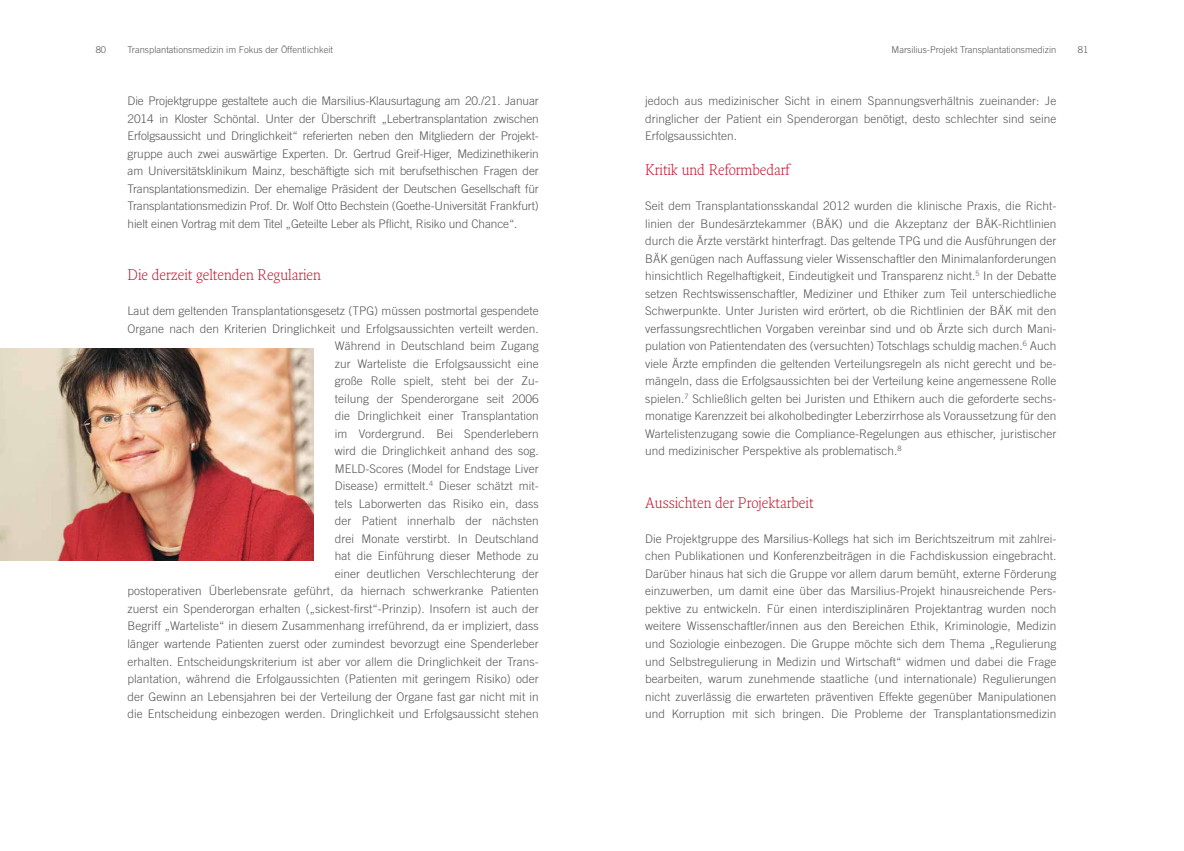
<style>
.page{position:relative;width:1184px;height:851px;background:#fff}
.page>*{position:absolute;margin:0;border:0;box-sizing:border-box;transform-origin:0 0}
.t1{font:300 15px "Fresco Pro";color:#c50c29}
.t2{font:300 11.88px/17.5px "Trade Gothic LT Pro";letter-spacing:.005em;color:#58585a;text-align:justify}
.t3{font:300 9.38px "Trade Gothic LT Pro";color:#58585a}
</style>
<div class="page">
<img style="left:0;top:349px;width:314px;height:211px">
<p class="t3" style="left:96px;top:44px;width:12px">80</p>
<p class="t3" style="left:128px;top:44px;width:207px">Transplantationsmedizin im Fokus der Öffentlichkeit</p>
<p class="t3" style="left:891px;top:44px;width:166px">Marsilius-Projekt Transplantationsmedizin</p>
<p class="t3" style="left:1077px;top:44px;width:12px">81</p>
<p class="t2" style="left:128px;top:92px;width:413px">Die Projektgruppe gestaltete auch die Marsilius-Klausurtagung am 20./21. Januar 2014 in Kloster Schöntal. U nter der Überschrift „Lebertransplantation zwischen -Erfolgsaussicht und Dringlichkeit“ referierten neben den Mitgliedern der Projekt&shy;gruppe auch zwei auswärtige Experten. Dr. Gertrud Greif-Higer, Medizinethikerin am U niversitätsklinikum Mainz, beschäftigte sich mit berufsethischen Fragen der Transplantationsmedizin. Der ehemalige Präsident der Deutschen Gesellschaft für Transplantationsmedizin Prof. Dr. Wolf Otto Bechstein (Goethe--U niversität Frankfurt) hielt einen Vortrag mit dem Titel „Geteilte Leber als Pflicht, Risiko und Chance“.</p>
<p class="t1" style="left:128px;top:265px;width:195px">Die derzeit geltenden Regularien</p>
<p class="t2" style="left:128px;top:302px;width:413px;text-align:right">Laut dem geltenden Transplantationsgesetz (TPG) müssen postmortal gespendete Organe nach den Kriterien Dringlichkeit und Erfolgsaussichten verteilt werden.<br>Während in Deutschland beim Zugang<br>zur Warteliste die Erfolgsaussicht eine<br>große Rolle spielt, steht bei der Zu-<br>teilung der Spenderorgane seit 2006<br>die Dringlichkeit einer Transplantation<br>im Vordergrund. Bei Spenderlebern<br>wird die Dringlichkeit anhand des sog.<br>MELD-Scores (Model for Endstage Liver<br>Disease) ermittelt.<sup>4</sup> Dieser schätzt mit-<br>tels Laborwerten das Risiko ein, dass<br>der Patient innerhalb der nächsten<br>drei Monate verstirbt. I n Deutschland<br>hat die Einführung dieser Methode zu<br>einer deutlichen Verschlechterung der<br>postoperativen Überlebensrate geführt, da hiernach schwerkranke Patienten zuerst ein Spenderorgan erhalten („sickest-first“-Prinzip). I nsofern ist auch der Begriff „Warteliste“ in diesem Zusammenhang irreführend, da er impliziert, dass länger wartende Patienten zuerst oder zumindest bevorzugt eine Spenderleber erhalten. Entscheidungskriterium ist aber vor allem die Dringlichkeit der Trans&shy;plantation, während die Erfolgaussichten (Patienten mit geringem Risiko) oder der Gewinn an Lebensjahren bei der Verteilung der Organe fast gar nicht mit in die Entscheidung einbezogen werden. Dringlichkeit und Erfolgsaussicht stehen</p>
<p class="t2" style="left:645px;top:92px;width:413px">jedoch aus medizinischer Sicht in einem Spannungsverhältnis zueinander: Je dringlicher der Patient ein Spenderorgan benötigt, desto schlechter sind seine Erfolgsaussichten.</p>
<p class="t1" style="left:645px;top:160px;width:146px">Kritik und Reformbedarf</p>
<p class="t2" style="left:645px;top:197px;width:413px">Seit dem Transplantationsskandal 2012 wurden die klinische Praxis, die Richt&shy;linien der Bundesärztekammer (BÄK) und die Akzeptanz der BÄK-Richtlinien durch die Ärzte verstärkt hinterfragt. Das geltende TPG und die Ausführungen der BÄK genügen nach Auffassung vieler Wissenschaftler den Minimalanforderungen hinsichtlich Regelhaftigkeit, Eindeutigkeit und Transparenz nicht.<sup>5</sup> I n der Debatte setzen Rechtswissenschaftler, Mediziner und Ethiker zum Teil unterschiedliche Schwerpunkte. U nter Juristen wird erörtert, ob die Richtlinien der BÄK mit den verfassungsrechtlichen Vorgaben vereinbar sind und ob Ärzte sich durch Mani&shy;pulation von Patientendaten des (versuchten) Totschlags schuldig machen.<sup>6</sup> Auch viele Ärzte empfinden die geltenden Verteilungsregeln als nicht gerecht und be&shy;mängeln, dass die Erfolgsaussichten bei der Verteilung keine angemessene Rolle spielen.<sup>7</sup> Schließlich gelten bei Juristen und Ethikern auch die geforderte sechs&shy;monatige Karenzzeit bei alkoholbedingter Leberzirrhose als Voraussetzung für den Wartelistenzugang sowie die Compliance-Regelungen aus ethischer, juristischer und medizinischer Perspektive als problematisch.<sup>8</sup></p>
<p class="t1" style="left:645px;top:493px;width:170px">Aussichten der Projektarbeit</p>
<p class="t2" style="left:645px;top:529px;width:413px">Die Projektgruppe des Marsilius-Kollegs hat sich im Berichtszeitrum mit zahlrei&shy;chen Publikationen und Konferenzbeiträgen in die Fachdiskussion eingebracht.<br>Darüber hinaus hat sich die Gruppe vor allem darum bemüht, externe Förderung einzuwerben, um damit eine über das Marsilius-Projekt hinausreichende Pers&shy;pektive zu entwickeln. Für einen interdisziplinären Projektantrag wurden noch weitere Wissenschaftler/innen aus den Bereichen Ethik, Kriminologie, Medizin und Soziologie einbezogen. Die Gruppe möchte sich dem Thema „Regulierung und Selbstregulierung in Medizin und Wirtschaft“ widmen und dabei die Frage bearbeiten, warum zunehmende staatliche (und internationale) Regulierungen nicht zuverlässig die erwarteten präventiven Effekte gegenüber Manipulationen und Korruption mit sich bringen. Die Probleme der Transplantationsmedizin</p>
</div>
